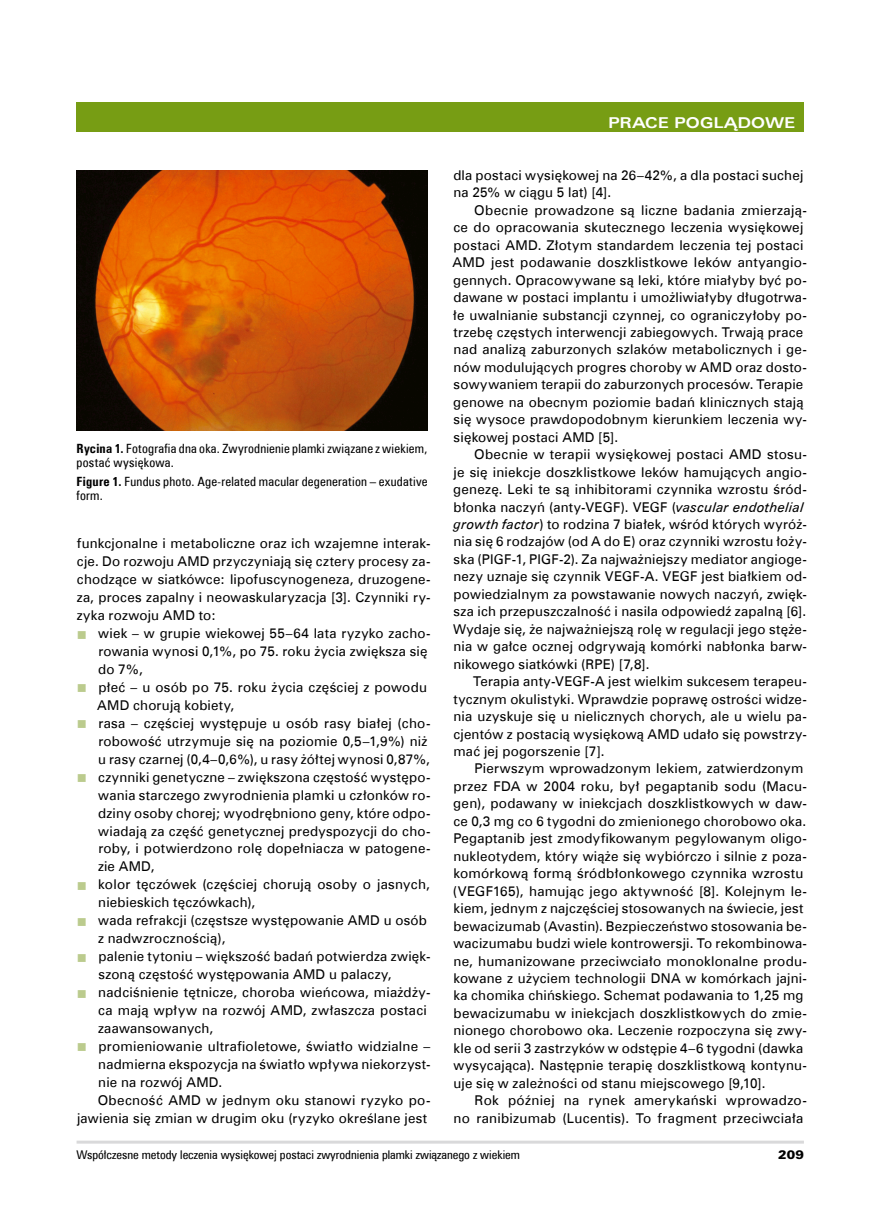
<style>
.page{position:relative;width:872px;height:1212px;background:#fff}
.page>*{position:absolute;margin:0;border:0;box-sizing:border-box;transform-origin:0 0}
.t1{font:15px "Zurich Ex EU Bold";letter-spacing:.01em;color:#fff}
.t2{font:13.5px/17.4px "Zurich EU";letter-spacing:.015em;color:#000}
.t3{font:12.75px/14.2px "Zurich Cn EU Normal";letter-spacing:.02em;color:#000}
.t4{font:12px "Zurich Cn EU Normal";color:#000;scale:1.04 1}
.t5{font:11.25px "Zurich Blk PL";color:#000;scale:1.04 1}
.s1{font-family:"Zurich Cn EU Bold"}
.s2{font-style:italic}
</style>
<div class="page">
<hr style="left:77px;top:1140px;width:727px;height:3px;background:#d9d9da">
<div style="left:77px;top:102px;width:727px;height:30px;background:#779d14"></div>
<img style="left:77px;top:170px;width:350px;height:261px">
<p class="t3" style="left:77px;top:441px;width:352px"><span class="s1">Rycina 1.</span> Fotografia dna oka. Zwyrodnienie plamki związane z wiekiem, postać wysiękowa.</p>
<p class="t3" style="left:77px;top:474px;width:352px"><span class="s1">Figure 1.</span> Fundus photo. Age‑related macular degeneration – exudative form.</p>
<p class="t2" style="left:77px;top:534px;width:355px;line-height:18px;text-align:justify">funkcjonalne i metaboliczne oraz ich wzajemne interak&shy;cje. Do rozwoju AMD przyczyniają się cztery procesy za&shy;chodzące w siatkówce: lipofuscynogeneza, druzogene&shy;za, proces zapalny i neowaskularyzacja [3]. Czynniki ry&shy;zyka rozwoju AMD to:</p>
<p class="t2" style="left:98px;top:624px;width:334px">wiek – w grupie wiekowej 55–64 lata ryzyko zacho-</p>
<p class="t2" style="left:98px;top:642px;width:331px">rowania wynosi 0,1%, po 75. roku życia zwiększa się</p>
<p class="t2" style="left:98px;top:660px;width:46px">do 7%,</p>
<p class="t2" style="left:98px;top:678px;width:330px">płeć – u osób po 75. roku życia częściej z powodu</p>
<p class="t2" style="left:97px;top:696px;width:138px">AMD chorują kobiety,</p>
<p class="t2" style="left:98px;top:714px;width:334px">rasa – częściej występuje u osób rasy białej (cho-</p>
<p class="t2" style="left:98px;top:732px;width:331px">robowość utrzymuje się na poziomie 0,5–1,9%) niż</p>
<p class="t2" style="left:98px;top:750px;width:333px">u rasy czarnej (0,4–0,6%), u rasy żółtej wynosi 0,87%,</p>
<p class="t2" style="left:98px;top:768px;width:334px">czynniki genetyczne – zwiększona częstość występo-</p>
<p class="t2" style="left:98px;top:786px;width:334px">wania starczego zwyrodnienia plamki u członków ro-</p>
<p class="t2" style="left:98px;top:804px;width:334px">dziny osoby chorej; wyodrębniono geny, które odpo-</p>
<p class="t2" style="left:98px;top:822px;width:334px">wiadają za część genetycznej predyspozycji do cho-</p>
<p class="t2" style="left:98px;top:840px;width:334px">roby, i potwierdzono rolę dopełniacza w patogene-</p>
<p class="t2" style="left:98px;top:858px;width:58px">zie AMD,</p>
<p class="t2" style="left:98px;top:876px;width:333px">kolor tęczówek (częściej chorują osoby o jasnych,</p>
<p class="t2" style="left:98px;top:894px;width:158px">niebieskich tęczówkach),</p>
<p class="t2" style="left:98px;top:912px;width:330px">wada refrakcji (częstsze występowanie AMD u osób</p>
<p class="t2" style="left:98px;top:929px;width:129px">z nadwzrocznością),</p>
<p class="t2" style="left:98px;top:947px;width:334px">palenie tytoniu – większość badań potwierdza zwięk-</p>
<p class="t2" style="left:98px;top:965px;width:294px">szoną częstość występowania AMD u palaczy,</p>
<p class="t2" style="left:98px;top:983px;width:334px">nadciśnienie tętnicze, choroba wieńcowa, miażdży-</p>
<p class="t2" style="left:98px;top:1001px;width:330px">ca mają wpływ na rozwój AMD, zwłaszcza postaci</p>
<p class="t2" style="left:98px;top:1019px;width:117px">zaawansowanych,</p>
<p class="t2" style="left:98px;top:1037px;width:333px">promieniowanie ultrafioletowe, światło widzialne –</p>
<p class="t2" style="left:98px;top:1055px;width:334px">nadmierna ekspozycja na światło wpływa niekorzyst-</p>
<p class="t2" style="left:98px;top:1073px;width:125px">nie na rozwój AMD.</p>
<p class="t2" style="left:98px;top:1091px;width:334px">Obecność AMD w jednym oku stanowi ryzyko po-</p>
<p class="t2" style="left:77px;top:1109px;width:351px">jawienia się zmian w drugim oku (ryzyko określane jest</p>
<p class="t1" style="left:608px;top:113px;width:189px">PRACE POGLĄDOWE</p>
<p class="t2" style="left:453px;top:166px;width:351px">dla postaci wysiękowej na 26–42%, a dla postaci suchej na 25% w ciągu 5 lat) [4].</p>
<p class="t2" style="left:452px;top:201px;width:356px;text-indent:22px">Obecnie prowadzone są liczne badania zmierzają&shy;ce do opracowania skutecznego leczenia wysiękowej postaci AMD. Złotym standardem leczenia tej postaci AMD jest podawanie doszklistkowe leków antyangio&shy;gennych. Opracowywane są leki, które miałyby być po&shy;dawane w postaci implantu i umożliwiałyby długotrwa&shy;łe uwalnianie substancji czynnej, co ograniczyłoby po&shy;trzebę częstych interwencji zabiegowych. Trwają prace nad analizą zaburzonych szlaków metabolicznych i ge&shy;nów modulujących progres choroby w AMD oraz dosto&shy;sowywaniem terapii do zaburzonych procesów. Terapie genowe na obecnym poziomie badań klinicznych stają się wysoce prawdopodobnym kierunkiem leczenia wy&shy;siękowej postaci AMD [5].</p>
<p class="t2" style="left:453px;top:446px;width:355px;text-indent:21px">Obecnie w terapii wysiękowej postaci AMD stosu&shy;je się iniekcje doszklistkowe leków hamujących angio&shy;genezę. Leki te są inhibitorami czynnika wzrostu śród&shy;błonka naczyń (anty‑VEGF). VEGF (<span class="s2">vascular endothelial growth factor</span>) to rodzina 7 białek, wśród których wyróż&shy;nia się 6 rodzajów (od A do E) oraz czynniki wzrostu łoży&shy;ska (PIGF‑1, PIGF‑2). Za najważniejszy mediator angioge&shy;nezy uznaje się czynnik VEGF‑A. VEGF jest białkiem od&shy;powiedzialnym za powstawanie nowych naczyń, zwięk&shy;sza ich przepuszczalność i nasila odpowiedź zapalną [6].<br>Wydaje się, że najważniejszą rolę w regulacji jego stęże&shy;nia w gałce ocznej odgrywają komórki nabłonka barw&shy;nikowego siatkówki (RPE) [7,8].</p>
<p class="t2" style="left:453px;top:672px;width:355px;text-align:justify;text-indent:20px">Terapia anty‑VEGF‑A jest wielkim sukcesem terapeu&shy;tycznym okulistyki. Wprawdzie poprawę ostrości widze&shy;nia uzyskuje się u nielicznych chorych, ale u wielu pa&shy;cjentów z postacią wysiękową AMD udało się powstrzy&shy;mać jej pogorszenie [7].</p>
<p class="t2" style="left:453px;top:760px;width:355px;text-indent:22px">Pierwszym wprowadzonym lekiem, zatwierdzonym przez FDA w 2004 roku, był pegaptanib sodu (Macu&shy;gen), podawany w iniekcjach doszklistkowych w daw&shy;ce 0,3 mg co 6 tygodni do zmienionego chorobowo oka.<br>Pegaptanib jest zmodyfikowanym pegylowanym oligo&shy;nukleotydem, który wiąże się wybiórczo i silnie z poza&shy;komórkową formą śródbłonkowego czynnika wzrostu (VEGF165), hamując jego aktywność [8]. Kolejnym le&shy;kiem, jednym z najczęściej stosowanych na świecie, jest bewacizumab (Avastin). Bezpieczeństwo stosowania be&shy;wacizumabu budzi wiele kontrowersji. To rekombinowa&shy;ne, humanizowane przeciwciało monoklonalne produ&shy;kowane z użyciem technologii DNA w komórkach jajni&shy;ka chomika chińskiego. Schemat podawania to 1,25 mg bewacizumabu w iniekcjach doszklistkowych do zmie&shy;nionego chorobowo oka. Leczenie rozpoczyna się zwy&shy;kle od serii 3 zastrzyków w odstępie 4–6 tygodni (dawka wysycająca). Następnie terapię doszklistkową kontynu&shy;uje się w zależności od stanu miejscowego [9,10].</p>
<p class="t2" style="left:453px;top:1091px;width:355px;text-align:right">Rok później na rynek amerykański wprowadzo-<br>no ranibizumab (Lucentis). To fragment przeciwciała</p>
<p class="t4" style="left:77px;top:1147px;width:428px">Współczesne metody leczenia wysiękowej postaci zwyrodnienia plamki związanego z wiekiem</p>
<p class="t5" style="left:778px;top:1147px;width:26px">209</p>
</div>
